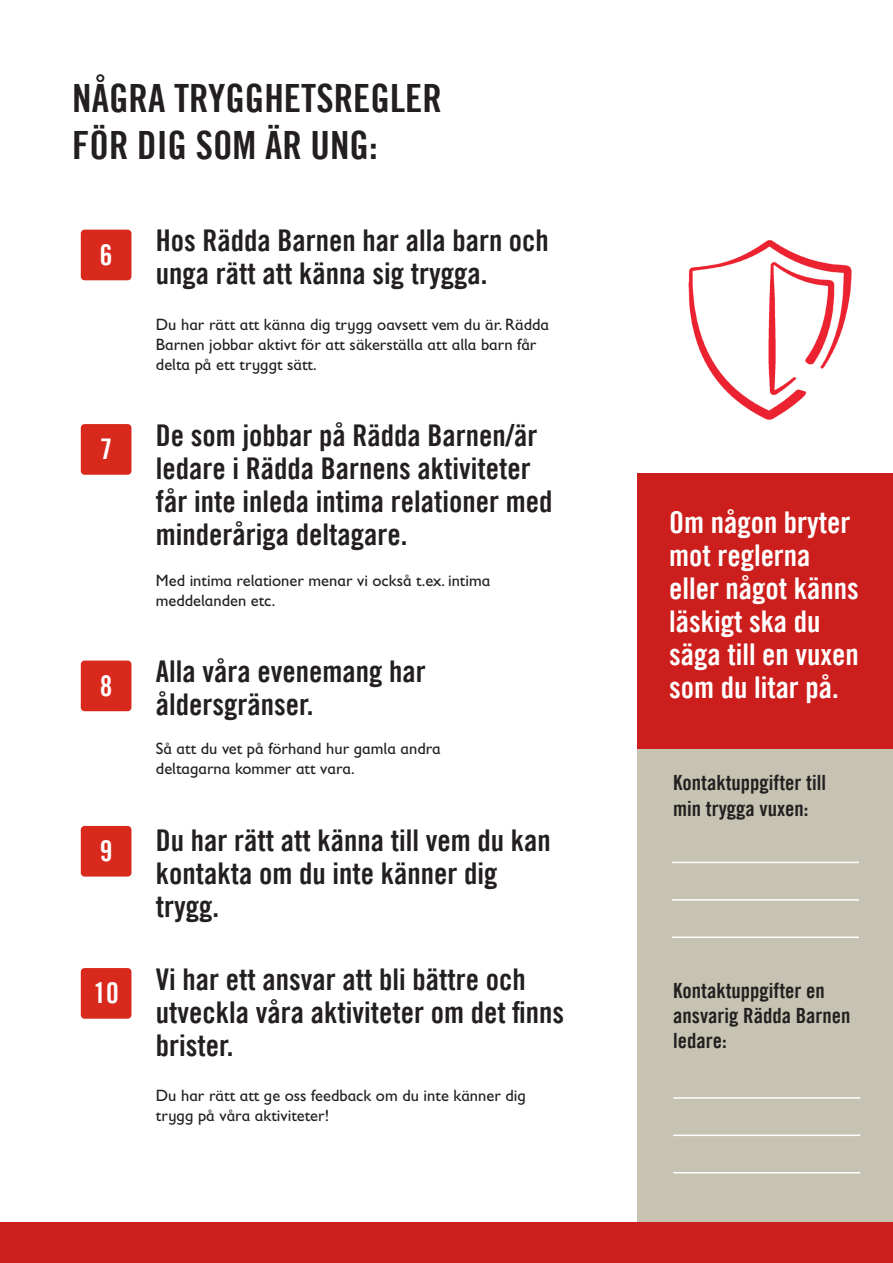
<style>
.page{position:relative;width:893px;height:1263px;background:#fff}
.page>*{position:absolute;margin:0;border:0;box-sizing:border-box;transform-origin:0 0}
.t1{font:39px/46.8px "Trade Gothic LT Bold Cond Twenty";color:#231f20}
.t2{font:30px/33px "Trade Gothic LT Bold Cond Twenty";color:#231f20}
.t3{font:30px/33px "Trade Gothic LT Bold Cond Twenty";color:#fff}
.t4{font:28.5px "Trade Gothic LT Bold Cond Twenty";color:#fff}
.t5{font:21px/25.2px "Trade Gothic LT Bold Cond Twenty";color:#231f20}
.t6{font:16.5px/19.8px "Gill Sans Infant Std";color:#231f20}
</style>
<div class="page">
<div style="left:638px;top:746px;width:255px;height:517px;background:#c6c3b3"></div>
<hr style="left:672px;top:862px;width:187px;height:1px;background:#fff">
<hr style="left:672px;top:899px;width:187px;height:2px;background:#fff">
<hr style="left:672px;top:936px;width:187px;height:2px;background:#fff">
<div style="left:638px;top:473px;width:255px;height:275px;background:#cc1e1c"></div>
<div style="left:81px;top:230px;width:50px;height:50px;background:#d9291c;border-radius:4px"></div>
<div style="left:81px;top:424px;width:50px;height:51px;background:#d9291c;border-radius:4px"></div>
<div style="left:81px;top:660px;width:50px;height:51px;background:#d9291c;border-radius:4px"></div>
<div style="left:81px;top:826px;width:50px;height:50px;background:#d9291c;border-radius:4px"></div>
<div style="left:81px;top:968px;width:50px;height:51px;background:#d9291c;border-radius:4px"></div>
<div style="left:0;top:1222px;width:893px;height:41px;background:#cc1e1c"></div>
<img style="left:688px;top:239px;width:164px;height:181px">
<hr style="left:673px;top:1097px;width:187px;height:2px;background:#fff">
<hr style="left:673px;top:1134px;width:187px;height:2px;background:#fff">
<hr style="left:673px;top:1172px;width:187px;height:1px;background:#fff">
<p class="t1" style="left:72px;top:75px;width:371px">NÅGRA TRYGGHETSREGLER<br>FÖR DIG SOM ÄR UNG:</p>
<p class="t4" style="left:100px;top:237px;width:14px">6</p>
<p class="t4" style="left:100px;top:432px;width:14px">7</p>
<p class="t4" style="left:100px;top:668px;width:14px">8</p>
<p class="t2" style="left:156px;top:224px;width:395px">Hos Rädda Barnen har alla barn och unga rätt att känna sig trygga.</p>
<p class="t6" style="left:156px;top:315px;width:395px">Du har rätt att känna dig trygg oavsett vem du är. Rädda<br>Barnen jobbar aktivt för att säkerställa att alla barn får delta på ett tryggt sätt.</p>
<p class="t2" style="left:156px;top:418px;width:383px">De som jobbar på Rädda Barnen/är</p>
<p class="t2" style="left:156px;top:451px;width:398px">ledare i Rädda Barnens aktiviteter får inte inleda intima relationer med minderåriga deltagare.</p>
<p class="t6" style="left:156px;top:571px;width:336px">Med intima relationer menar vi också t.ex. intima meddelanden etc.</p>
<p class="t2" style="left:156px;top:655px;width:271px">Alla våra evenemang har</p>
<p class="t2" style="left:156px;top:688px;width:159px">åldersgränser.</p>
<p class="t6" style="left:156px;top:739px;width:286px">Så att du vet på förhand hur gamla andra deltagarna kommer att vara.</p>
<p class="t4" style="left:100px;top:834px;width:14px">9</p>
<p class="t2" style="left:156px;top:824px;width:396px">Du har rätt att känna till vem du kan</p>
<p class="t2" style="left:156px;top:857px;width:343px">kontakta om du inte känner dig trygg.</p>
<p class="t4" style="left:93px;top:976px;width:27px">10</p>
<p class="t2" style="left:156px;top:962px;width:410px">Vi har ett ansvar att bli bättre och utveckla våra aktiviteter om det finns brister.</p>
<p class="t6" style="left:156px;top:1086px;width:372px">Du har rätt att ge oss feedback om du inte känner dig trygg på våra aktiviteter!</p>
<p class="t3" style="left:669px;top:505px;width:191px">Om någon bryter mot reglerna eller något känns läskigt ska du säga till en vuxen som du litar på.</p>
<p class="t5" style="left:673px;top:770px;width:154px">Kontaktuppgifter till</p>
<p class="t5" style="left:673px;top:795px;width:137px">min trygga vuxen:</p>
<p class="t5" style="left:673px;top:978px;width:179px">Kontaktuppgifter en ansvarig Rädda Barnen ledare:</p>
</div>
